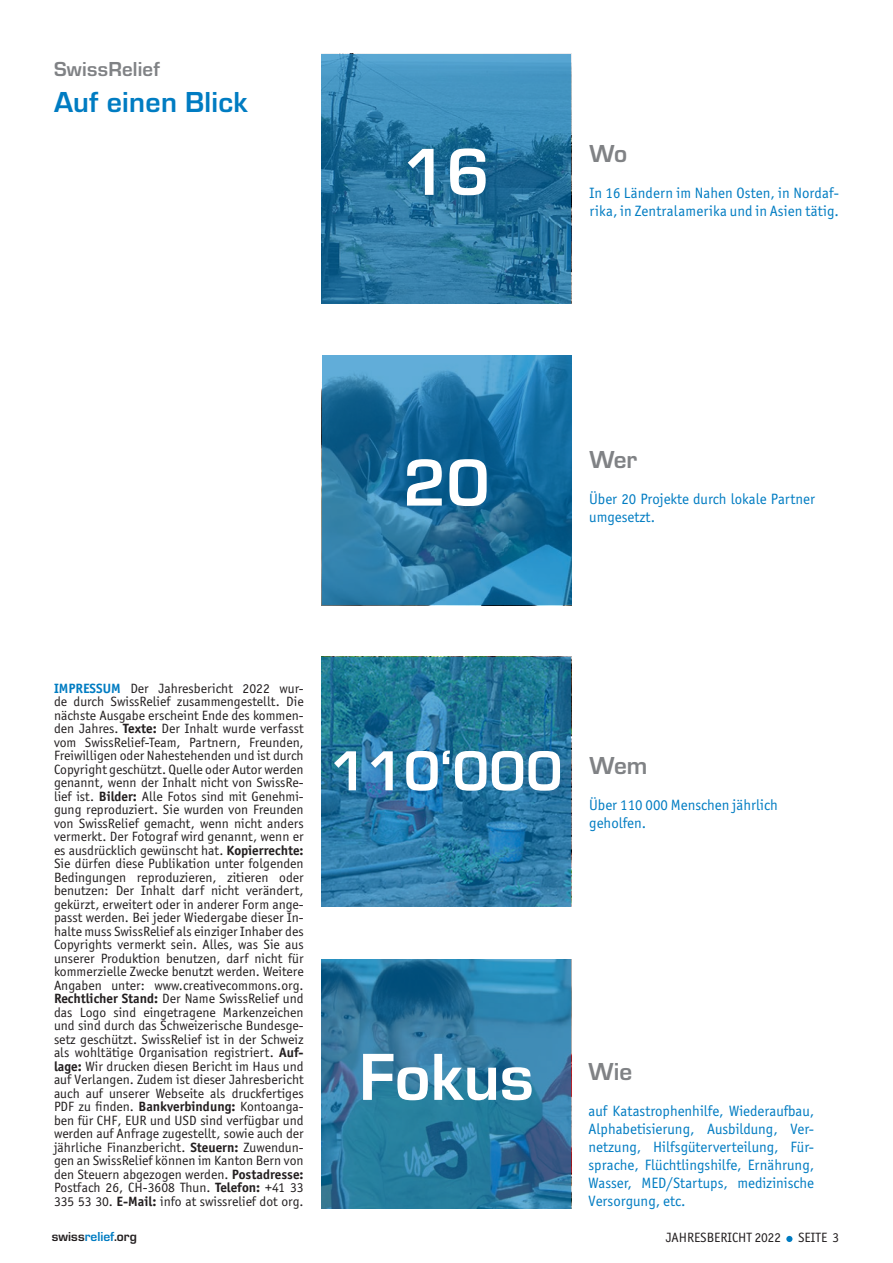
<style>
.page{position:relative;width:893px;height:1263px;background:#fff}
.page>*{position:absolute;margin:0;border:0;box-sizing:border-box;transform-origin:0 0}
.t1{font:700 69px "Eurostile";color:#fff}
.t2{font:700 58.5px "Eurostile";color:#fff}
.t3{font:700 30px "Eurostile";letter-spacing:.01em;color:#007cc2}
.t4{font:700 25.5px "Eurostile";color:#808285}
.t5{font:700 21px "Eurostile";letter-spacing:.01em;color:#808285}
.t6{font:15px/18px "Officina Sans ITC Pro";color:#007cc2}
.t7{font:13.5px/13.5px "Officina Sans ITC Pro";color:#231f20;text-align:justify}
.t8{font:700 13.5px "Eurostile";color:#231f20}
.s1{font-weight:700;color:#007cc2}
.s2{font-weight:700}
.s3{color:#007cc2}
</style>
<div class="page">
<svg style="left:786px;top:1236px;width:6px;height:6px"></svg>
<svg style="left:322px;top:959px;width:249px;height:250px;background:#2c79a1"></svg>
<svg style="left:322px;top:657px;width:249px;height:249px;background:#2678a0"></svg>
<svg style="left:321px;top:54px;width:250px;height:250px;background:#2f7da8"></svg>
<svg style="left:322px;top:355px;width:249px;height:250px;background:#2476a5"></svg>
<h3 class="t5" style="left:54px;top:54px;width:108px">SwissRelief</h3>
<h3 class="t3" style="left:54px;top:80px;width:195px">Auf einen Blick</h3>
<h1 class="t1" style="left:403px;top:122px;width:88px">16</h1>
<h3 class="t4" style="left:589px;top:135px;width:39px">Wo</h3>
<p class="t6" style="left:589px;top:184px;width:251px">In 16 Ländern im Nahen Osten, in Nordaf&shy;rika, in Zentralamerika und in Asien tätig.</p>
<h1 class="t1" style="left:403px;top:433px;width:88px">20</h1>
<h3 class="t4" style="left:589px;top:441px;width:49px">Wer</h3>
<p class="t6" style="left:589px;top:490px;width:227px">Über 20 Projekte durch lokale Partner umgesetzt.</p>
<p class="t7" style="left:54px;top:681px;width:251px"><span class="s1">IMPRESSUM</span> Der Jahresbericht 2022 wur&shy;de durch SwissRelief zusammengestellt. Die nächste Ausgabe erscheint Ende des kommen&shy;den Jahres. <span class="s2">Texte:</span> Der Inhalt wurde verfasst vom SwissRelief-Team, Partnern, Freunden, Freiwilligen oder Nahestehenden und ist durch Copyright geschützt. Quelle oder Autor werden genannt, wenn der Inhalt nicht von SwissRe&shy;lief ist. <span class="s2">Bilder:</span> Alle Fotos sind mit Genehmi&shy;gung reproduziert. Sie wurden von Freunden von SwissRelief gemacht, wenn nicht anders vermerkt. Der Fotograf wird genannt, wenn er es ausdrücklich gewünscht hat. <span class="s2">Kopierrechte:<br></span>Sie dürfen diese Publikation unter folgenden Bedingungen reproduzieren, zitieren oder benutzen: Der Inhalt darf nicht verändert, gekürzt, erweitert oder in anderer Form ange&shy;passt werden. Bei jeder Wiedergabe dieser In&shy;halte muss SwissRelief als einziger Inhaber des Copyrights vermerkt sein. Alles, was Sie aus unserer Produktion benutzen, darf nicht für kommerzielle Zwecke benutzt werden. Weitere Angaben unter: www.creativecommons.org.<br><span class="s2">Rechtlicher Stand:</span> Der Name SwissRelief und das Logo sind eingetragene Markenzeichen und sind durch das Schweizerische Bundesge&shy;setz geschützt. SwissRelief ist in der Schweiz als wohltätige Organisation registriert. <span class="s2">Auf&shy;lage:</span> Wir drucken diesen Bericht im Haus und auf Verlangen. Zudem ist dieser Jahresbericht auch auf unserer Webseite als druckfertiges PDF zu finden. <span class="s2">Bankverbindung:</span> Kontoanga&shy;ben für CHF, EUR und USD sind verfügbar und werden auf Anfrage zugestellt, sowie auch der jährliche Finanzbericht. <span class="s2">Steuern:</span> Zuwendun&shy;gen an SwissRelief können im Kanton Bern von den Steuern abgezogen werden. <span class="s2">Postadresse:<br></span>Postfach 26, CH-3608 Thun. <span class="s2">Telefon:</span> +41 33<br>335 53 30. <span class="s2">E-Mail:</span> info at swissrelief dot org.</p>
<h2 class="t2" style="left:330px;top:729px;width:234px">110‘000</h2>
<h3 class="t4" style="left:590px;top:747px;width:59px">Wem</h3>
<p class="t6" style="left:589px;top:796px;width:190px">Über 110 000 Menschen jährlich geholfen.</p>
<h1 class="t1" style="left:359px;top:1027px;width:176px">Fokus</h1>
<h3 class="t4" style="left:588px;top:1053px;width:45px">Wie</h3>
<p class="t6" style="left:588px;top:1102px;width:227px;text-align:justify">auf Katastrophenhilfe, Wiederaufbau, Alphabetisierung, Ausbildung, Ver&shy;netzung, Hilfsgüterverteilung, Für&shy;sprache, Flüchtlingshilfe, Ernährung, Wasser, MED/Startups, medizinische Versorgung, etc.</p>
<p class="t8" style="left:52px;top:1227px;width:86px">swiss<span class="s3">relief</span>.org</p>
<p class="t7" style="left:666px;top:1231px;width:117px">JAHRESBERICHT 2022</p>
<p class="t7" style="left:798px;top:1231px;width:42px">SEITE 3</p>
</div>
